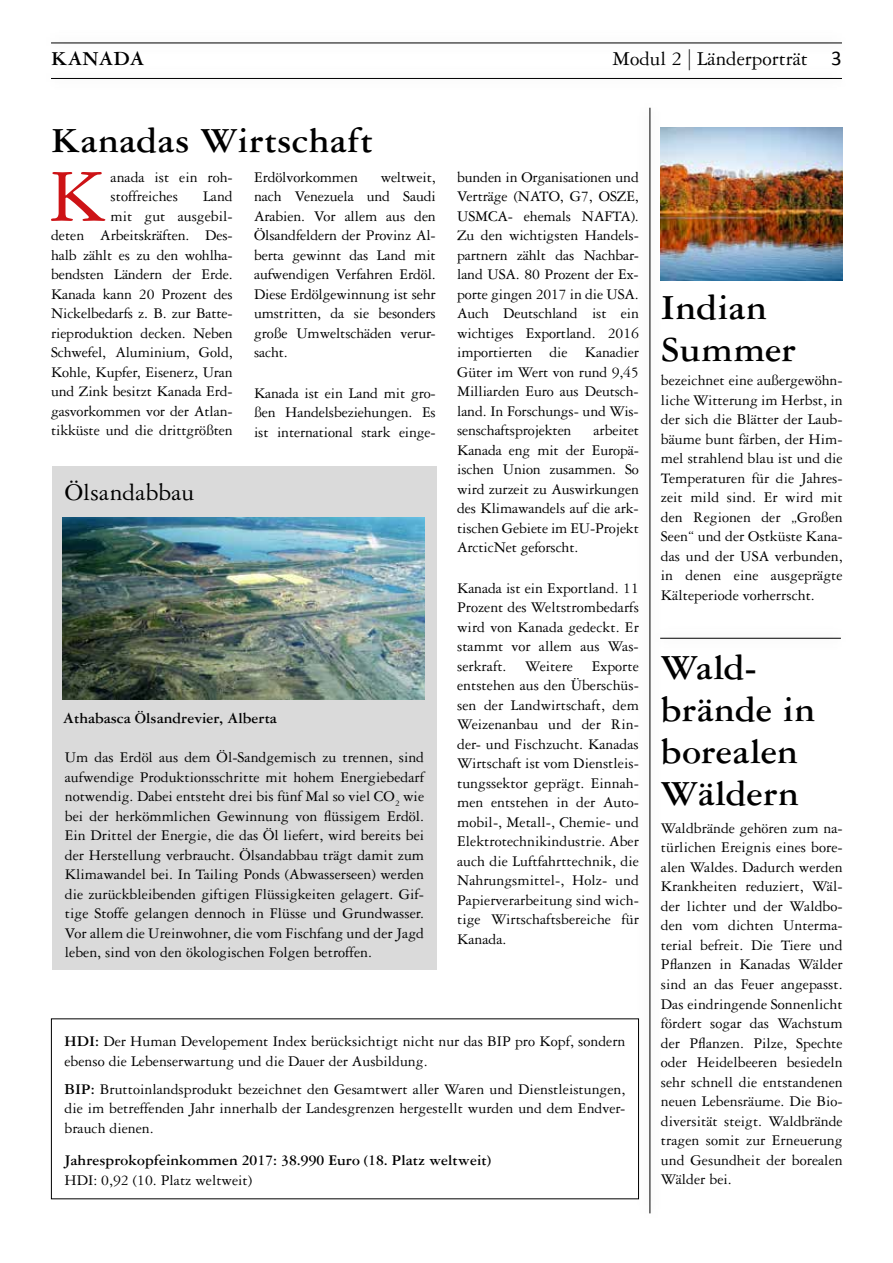
<style>
.page{position:relative;width:893px;height:1263px;background:#fff}
.page>*{position:absolute;margin:0;border:0;box-sizing:border-box;transform-origin:0 0}
.t1{font:79.5px "Garamond 3 LT Std";color:#cd1316}
.t2{font:700 37.5px/42px "Garamond 3 LT Std";letter-spacing:.005em;color:#000}
.t3{font:25.5px "Garamond 3 LT Std";letter-spacing:.01em;color:#000}
.t4{font:21px "Garamond 3 LT Std";color:#000}
.t5{font:700 21px "Garamond 3 LT Std";color:#000}
.t6{font:15.75px/19.5px "Garamond 3 LT Std";letter-spacing:-.01em;color:#000;text-align:justify}
.t7{font:700 15.75px "Garamond 3 LT Std";color:#000}
.s1{font-family:"Calibri"}
.s2{font-weight:700}
</style>
<div class="page">
<hr style="left:51px;top:78px;width:791px;height:1px;background:#000">
<hr style="left:51px;top:43px;width:791px;height:1px;background:#000">
<hr style="left:660px;top:638px;width:181px;height:1px;background:#000">
<div style="left:52px;top:467px;width:385px;height:503px;background:#dadada"></div>
<img style="left:63px;top:518px;width:361px;height:181px">
<hr style="left:649px;top:108px;width:1px;height:1105px;background:#000">
<img style="left:661px;top:128px;width:182px;height:153px">
<h3 class="t5" style="left:51px;top:47px;width:95px">KANADA</h3>
<h3 class="t4" style="left:613px;top:48px;width:231px">Modul 2 | Länderporträt <span class="s1">3</span></h3>
<h2 class="t2" style="left:51px;top:119px;width:323px">Kanadas Wirtschaft</h2>
<h1 class="t1" style="left:48px;top:154px;width:59px">K</h1>
<p class="t6" style="left:111px;top:167px;width:124px">anada ist ein roh&shy;stoffreiches</p>
<p class="t6" style="left:51px;top:187px;width:183px;text-align:right">Land<br>mit gut ausgebil-<br>deten Arbeitskräften. Des&shy;halb zählt es zu den wohlha&shy;bendsten Ländern der Erde.<br>Kanada kann 20 Prozent des<br>Nickelbedarfs z. B. zur Batte&shy;rieproduktion decken. Neben<br>Schwefel, Aluminium, Gold,<br>Kohle, Kupfer, Eisenerz, Uran und Zink besitzt Kanada Erd&shy;gasvorkommen vor der Atlan&shy;tikküste und die drittgrößten</p>
<h3 class="t3" style="left:65px;top:479px;width:131px">Ölsandabbau</h3>
<p class="t6" style="left:254px;top:167px;width:105px">Erdölvorkommen</p>
<p class="t6" style="left:254px;top:167px;width:183px;text-indent:127px">weltweit, nach Venezuela und Saudi Arabien. Vor allem aus den Ölsandfeldern der Provinz Al&shy;berta gewinnt das Land mit aufwendigen Verfahren Erdöl.<br>Diese Erdölgewinnung ist sehr umstritten, da sie besonders große Umweltschäden verur&shy;sacht.</p>
<p class="t6" style="left:254px;top:383px;width:183px">Kanada ist ein Land mit gro&shy;ßen Handelsbeziehungen. Es ist international stark einge-</p>
<p class="t7" style="left:63px;top:709px;width:216px">Athabasca Ölsandrevier, Alberta</p>
<p class="t6" style="left:65px;top:748px;width:361px">Um das Erdöl aus dem Öl-Sandgemisch zu trennen, sind aufwendige Produktionsschritte mit hohem Energiebedarf notwendig. Dabei entsteht drei bis fünf Mal so viel CO<sub>2</sub> wie bei der herkömmlichen Gewinnung von flüssigem Erdöl.<br>Ein Drittel der Energie, die das Öl liefert, wird bereits bei der Herstellung verbraucht. Ölsandabbau trägt damit zum Klimawandel bei. In Tailing Ponds (Abwasserseen) werden die zurückbleibenden giftigen Flüssigkeiten gelagert. Gif&shy;tige Stoffe gelangen dennoch in Flüsse und Grundwasser.<br>Vor allem die Ureinwohner, die vom Fischfang und der Jagd leben, sind von den ökologischen Folgen betroffen.</p>
<p class="t6" style="left:457px;top:167px;width:183px">bunden in Organisationen und Verträge (NATO, G7, OSZE, USMCA- ehemals NAFTA).<br>Zu den wichtigsten Handels&shy;partnern zählt das Nachbar&shy;land USA. 80 Prozent der Ex&shy;porte gingen 2017 in die USA.<br>Auch Deutschland ist ein wichtiges Exportland. 2016 importierten die Kanadier Güter im Wert von rund 9,45<br>Milliarden Euro aus Deutsch&shy;land. In Forschungs- und Wis&shy;senschaftsprojekten</p>
<p class="t6" style="left:457px;top:421px;width:183px;text-indent:137px">arbeitet Kanada eng mit der Europä&shy;ischen Union zusammen. So wird zurzeit zu Auswirkungen des Klimawandels auf die ark&shy;tischen Gebiete im EU-Projekt ArcticNet geforscht.</p>
<p class="t6" style="left:457px;top:578px;width:183px">Kanada ist ein Exportland. 11<br>Prozent des Weltstrombedarfs wird von Kanada gedeckt. Er stammt vor allem aus Was&shy;serkraft. Weitere Exporte entstehen aus den Überschüs&shy;sen der Landwirtschaft, dem Weizenanbau und der Rin&shy;der- und Fischzucht. Kanadas Wirtschaft ist vom Dienstleis&shy;tungssektor geprägt. Einnah&shy;men entstehen in der Auto&shy;mobil-, Metall-, Chemie- und Elektrotechnikindustrie. Aber auch die Luftfahrttechnik, die Nahrungsmittel-, Holz- und Papierverarbeitung sind wich&shy;tige Wirtschaftsbereiche für Kanada.</p>
<p class="t6" style="left:65px;top:1032px;width:562px"><span class="s2">HDI:</span> Der Human Developement Index berücksichtigt nicht nur das BIP pro Kopf, sondern ebenso die Lebenserwartung und die Dauer der Ausbildung.</p>
<p class="t6" style="left:65px;top:1079px;width:562px"><span class="s2">BIP:</span> Bruttoinlandsprodukt bezeichnet den Gesamtwert aller Waren und Dienstleistungen, die im betreffenden Jahr innerhalb der Landesgrenzen hergestellt wurden und dem Endver&shy;brauch dienen.</p>
<p class="t7" style="left:65px;top:1152px;width:428px">Jahresprokopfeinkommen 2017: 38.990 Euro (18. Platz weltweit)</p>
<p class="t6" style="left:65px;top:1170px;width:189px">HDI: 0,92 (10. Platz weltweit)</p>
<h2 class="t2" style="left:661px;top:287px;width:137px">Indian<br>Summer</h2>
<p class="t6" style="left:661px;top:371px;width:183px">bezeichnet eine außergewöhn&shy;liche Witterung im Herbst, in der sich die Blätter der Laub&shy;bäume bunt färben, der Him&shy;mel strahlend blau ist und die Temperaturen für die Jahres&shy;zeit mild sind. Er wird mit den Regionen der „Großen Seen“ und der Ostküste Kana&shy;das und der USA verbunden, in denen eine ausgeprägte Kälteperiode vorherrscht.</p>
<h2 class="t2" style="left:661px;top:647px;width:156px">Wald&shy;brände in borealen<br>Wäldern</h2>
<p class="t6" style="left:661px;top:818px;width:183px">Waldbrände gehören zum na&shy;türlichen Ereignis eines bore&shy;alen Waldes. Dadurch werden Krankheiten reduziert, Wäl&shy;der lichter und der Waldbo&shy;den vom dichten Unterma&shy;terial befreit. Die Tiere und Pflanzen in Kanadas Wälder sind an das Feuer angepasst.<br>Das eindringende Sonnenlicht fördert sogar das Wachstum der Pflanzen. Pilze, Spechte oder Heidelbeeren besiedeln sehr schnell die entstandenen neuen Lebensräume. Die Bio&shy;diversität steigt. Waldbrände tragen somit zur Erneuerung und Gesundheit der borealen Wälder bei.</p>
</div>
